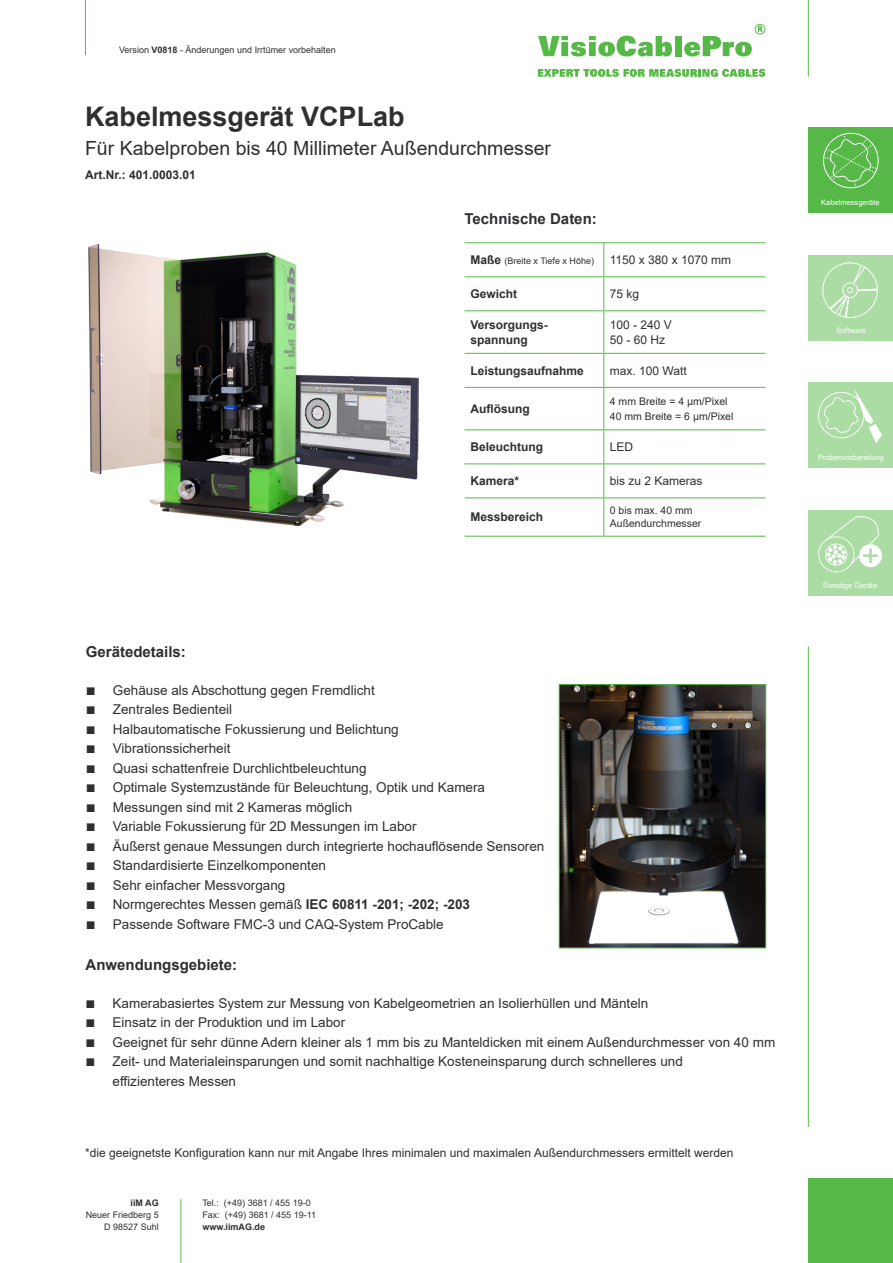
<style>
.page{position:relative;width:893px;height:1263px;background:#fff}
.page>*{position:absolute;margin:0;border:0;box-sizing:border-box;transform-origin:0 0}
.Produktüberschrift{font:700 27px "Arial";color:#2f2f32}
.t1{font:19.5px "Arial";color:#2f2f32}
.Überschrift_Stichpun{font:700 15px "Arial";color:#2f2f32}
.t2{font:13.5px/19.5px "Arial";color:#2f2f32}
.Anführungszeichen{font:12px "Arial";color:#2f2f32}
.t3{font:700 12px/14.4px "Arial";color:#2f2f32}
.t4{font:10.5px "Arial";color:#2f2f32}
.t5{font:9px/12px "Arial";color:#2f2f32;text-align:right}
.t6{font:700 9px "Arial";color:#2f2f32}
.t7{font:7.5px "Arial";color:#fff}
.s1{font-weight:700}
.s2{font-weight:700;font-size:12px}
.s3{font-size:16.5px}
</style>
<div class="page">
<div style="left:808px;top:128px;width:85px;height:85px;background:#56b947"></div>
<hr style="left:85px;top:0;width:1px;height:55px;background:#56b947">
<hr style="left:808px;top:0;width:1px;height:77px;background:#56b947">
<div style="left:808px;top:255px;width:85px;height:85px;background:#aadca3"></div>
<div style="left:808px;top:383px;width:85px;height:85px;background:#aadca3"></div>
<div style="left:808px;top:510px;width:85px;height:85px;background:#aadca3"></div>
<svg style="left:538px;top:36px;width:134px;height:20px"></svg>
<div style="left:675px;top:36px;width:7px;height:20px;background:#56b947"></div>
<svg style="left:684px;top:24px;width:81px;height:32px"></svg>
<svg style="left:538px;top:69px;width:227px;height:8px"></svg>
<hr style="left:808px;top:646px;width:1px;height:481px;background:#56b947">
<svg style="left:824px;top:134px;width:53px;height:54px"></svg>
<svg style="left:829px;top:264px;width:49px;height:54px"></svg>
<svg style="left:823px;top:390px;width:59px;height:53px"></svg>
<svg style="left:818px;top:516px;width:64px;height:56px"></svg>
<div style="left:808px;top:1178px;width:85px;height:85px;background:#56b947"></div>
<hr style="left:181px;top:1199px;width:1px;height:64px;background:#56b947">
<hr style="left:465px;top:242px;width:139px;height:1px;background:#56b947">
<hr style="left:604px;top:242px;width:161px;height:1px;background:#56b947">
<hr style="left:603px;top:243px;width:1px;height:33px;background:#56b947">
<hr style="left:465px;top:276px;width:139px;height:1px;background:#56b947">
<hr style="left:604px;top:276px;width:161px;height:1px;background:#56b947">
<hr style="left:603px;top:277px;width:1px;height:33px;background:#56b947">
<hr style="left:465px;top:310px;width:139px;height:1px;background:#56b947">
<hr style="left:604px;top:310px;width:161px;height:1px;background:#56b947">
<hr style="left:603px;top:311px;width:1px;height:42px;background:#56b947">
<hr style="left:465px;top:353px;width:139px;height:1px;background:#56b947">
<hr style="left:604px;top:353px;width:161px;height:1px;background:#56b947">
<hr style="left:603px;top:354px;width:1px;height:33px;background:#56b947">
<hr style="left:465px;top:387px;width:139px;height:1px;background:#56b947">
<hr style="left:604px;top:387px;width:161px;height:1px;background:#56b947">
<hr style="left:603px;top:388px;width:1px;height:41px;background:#56b947">
<hr style="left:465px;top:429px;width:139px;height:1px;background:#56b947">
<hr style="left:604px;top:429px;width:161px;height:1px;background:#56b947">
<hr style="left:603px;top:430px;width:1px;height:33px;background:#56b947">
<hr style="left:465px;top:463px;width:139px;height:1px;background:#56b947">
<hr style="left:604px;top:463px;width:161px;height:1px;background:#56b947">
<hr style="left:603px;top:464px;width:1px;height:33px;background:#56b947">
<hr style="left:465px;top:497px;width:139px;height:1px;background:#56b947">
<hr style="left:604px;top:497px;width:161px;height:1px;background:#56b947">
<hr style="left:603px;top:498px;width:1px;height:38px;background:#56b947">
<hr style="left:465px;top:536px;width:139px;height:1px;background:#56b947">
<hr style="left:604px;top:536px;width:161px;height:1px;background:#56b947">
<img style="left:561px;top:686px;width:203px;height:260px">
<div style="left:559px;top:684px;width:207px;height:264px;border:1px solid #56b947"></div>
<img style="left:88px;top:244px;width:331px;height:282px">
<p class="t5" style="left:119px;top:44px;width:218px">Version <span class="s1">V0818</span> - Änderungen und Irrtümer vorbehalten</p>
<p class="Produktüberschrift" style="left:85px;top:97px;width:321px">Kabelmessgerät VCPLab</p>
<p class="t1" style="left:85px;top:134px;width:468px">Für Kabelproben bis 40 Millimeter Außendurchmesser</p>
<p class="t3" style="left:85px;top:168px;width:112px">Art.Nr.: 401.0003.01</p>
<p class="Überschrift_Stichpun" style="left:465px;top:208px;width:134px">Technische Daten:</p>
<p class="t5" style="left:471px;top:255px;width:125px"><span class="s2">Maße</span> (Breite x Tiefe x Höhe)</p>
<p class="Anführungszeichen" style="left:610px;top:252px;width:123px">1150 x 380 x 1070 mm</p>
<p class="t3" style="left:471px;top:287px;width:48px">Gewicht</p>
<p class="Anführungszeichen" style="left:610px;top:286px;width:31px">75 kg</p>
<p class="t3" style="left:471px;top:318px;width:79px">Versorgungs&shy;spannung</p>
<p class="Anführungszeichen" style="left:610px;top:316px;width:64px">100 - 240 V</p>
<p class="Anführungszeichen" style="left:610px;top:331px;width:57px">50 - 60 Hz</p>
<p class="t3" style="left:471px;top:363px;width:115px">Leistungsaufnahme</p>
<p class="Anführungszeichen" style="left:610px;top:362px;width:78px">max. 100 Watt</p>
<p class="t3" style="left:471px;top:402px;width:61px">Auflösung</p>
<p class="t4" style="left:610px;top:394px;width:119px">4 mm Breite = 4 μm/Pixel</p>
<p class="t4" style="left:610px;top:409px;width:125px">40 mm Breite = 6 μm/Pixel</p>
<p class="t3" style="left:471px;top:440px;width:74px">Beleuchtung</p>
<p class="Anführungszeichen" style="left:610px;top:439px;width:25px">LED</p>
<p class="t3" style="left:471px;top:474px;width:50px">Kamera*</p>
<p class="Anführungszeichen" style="left:610px;top:473px;width:94px">bis zu 2 Kameras</p>
<p class="t3" style="left:471px;top:510px;width:74px">Messbereich</p>
<p class="t4" style="left:610px;top:503px;width:84px">0 bis max. 40 mm</p>
<p class="t4" style="left:610px;top:516px;width:93px">Außendurchmesser</p>
<p class="Überschrift_Stichpun" style="left:86px;top:641px;width:102px">Gerätedetails:</p>
<p class="t2" style="left:86px;top:680px;width:290px"><span class="s3">■</span> Gehäuse als Abschottung gegen Fremdlicht</p>
<p class="t2" style="left:86px;top:700px;width:148px"><span class="s3">■</span> Zentrales Bedienteil</p>
<p class="t2" style="left:86px;top:719px;width:314px"><span class="s3">■</span> Halbautomatische Fokussierung und Belichtung</p>
<p class="t2" style="left:86px;top:739px;width:146px"><span class="s3">■</span> Vibrationssicherheit</p>
<p class="t2" style="left:86px;top:758px;width:282px"><span class="s3">■</span> Quasi schattenfreie Durchlichtbeleuchtung</p>
<p class="t2" style="left:86px;top:778px;width:401px"><span class="s3">■</span> Optimale Systemzustände für Beleuchtung, Optik und Kamera</p>
<p class="t2" style="left:86px;top:797px;width:268px"><span class="s3">■</span> Messungen sind mit 2 Kameras möglich</p>
<p class="t2" style="left:86px;top:817px;width:332px"><span class="s3">■</span> Variable Fokussierung für 2D Messungen im Labor</p>
<p class="t2" style="left:86px;top:836px;width:460px"><span class="s3">■</span> Äußerst genaue Messungen durch integrierte hochauflösende Sensoren</p>
<p class="t2" style="left:86px;top:856px;width:242px"><span class="s3">■</span> Standardisierte Einzelkomponenten</p>
<p class="t2" style="left:86px;top:875px;width:201px"><span class="s3">■</span> Sehr einfacher Messvorgang</p>
<p class="t2" style="left:86px;top:895px;width:386px"><span class="s3">■</span> Normgerechtes Messen gemäß <span class="s1">IEC 60811 -201; -202; -203</span></p>
<p class="t2" style="left:86px;top:914px;width:359px"><span class="s3">■</span> Passende Software FMC-3 und CAQ-System ProCable</p>
<p class="Überschrift_Stichpun" style="left:86px;top:954px;width:153px">Anwendungsgebiete:</p>
<p class="t2" style="left:86px;top:993px;width:564px"><span class="s3">■</span> Kamerabasiertes System zur Messung von Kabelgeometrien an Isolierhüllen und Mänteln</p>
<p class="t2" style="left:86px;top:1013px;width:261px"><span class="s3">■</span> Einsatz in der Produktion und im Labor</p>
<p class="t2" style="left:86px;top:1032px;width:691px"><span class="s3">■</span> Geeignet für sehr dünne Adern kleiner als 1 mm bis zu Manteldicken mit einem Außendurchmesser von 40 mm</p>
<p class="t2" style="left:113px;top:1052px;width:572px;text-indent:-27px"><span class="s3">■</span> Zeit- und Materialeinsparungen und somit nachhaltige Kosteneinsparung durch schnelleres und effizienteres Messen</p>
<p class="Anführungszeichen" style="left:85px;top:1144px;width:650px">*die geeignetste Konfiguration kann nur mit Angabe Ihres minimalen und maximalen Außendurchmessers ermittelt werden</p>
<p class="t6" style="left:131px;top:1197px;width:30px">iiM AG</p>
<p class="t5" style="left:86px;top:1209px;width:75px">Neuer Friedberg 5<br>D 98527 Suhl</p>
<p class="t5" style="left:202px;top:1197px;width:115px;text-align:left">Tel.: (+49) 3681 / 455 19-0<br>Fax: (+49) 3681 / 455 19-11</p>
<p class="t6" style="left:202px;top:1221px;width:64px">www.iimAG.de</p>
<p class="t7" style="left:821px;top:198px;width:60px">Kabelmessgeräte</p>
<p class="t7" style="left:836px;top:325px;width:31px">Software</p>
<p class="t7" style="left:818px;top:452px;width:67px">Probenvorbereitung</p>
<p class="t7" style="left:823px;top:580px;width:56px">Sonstige Geräte</p>
</div>
